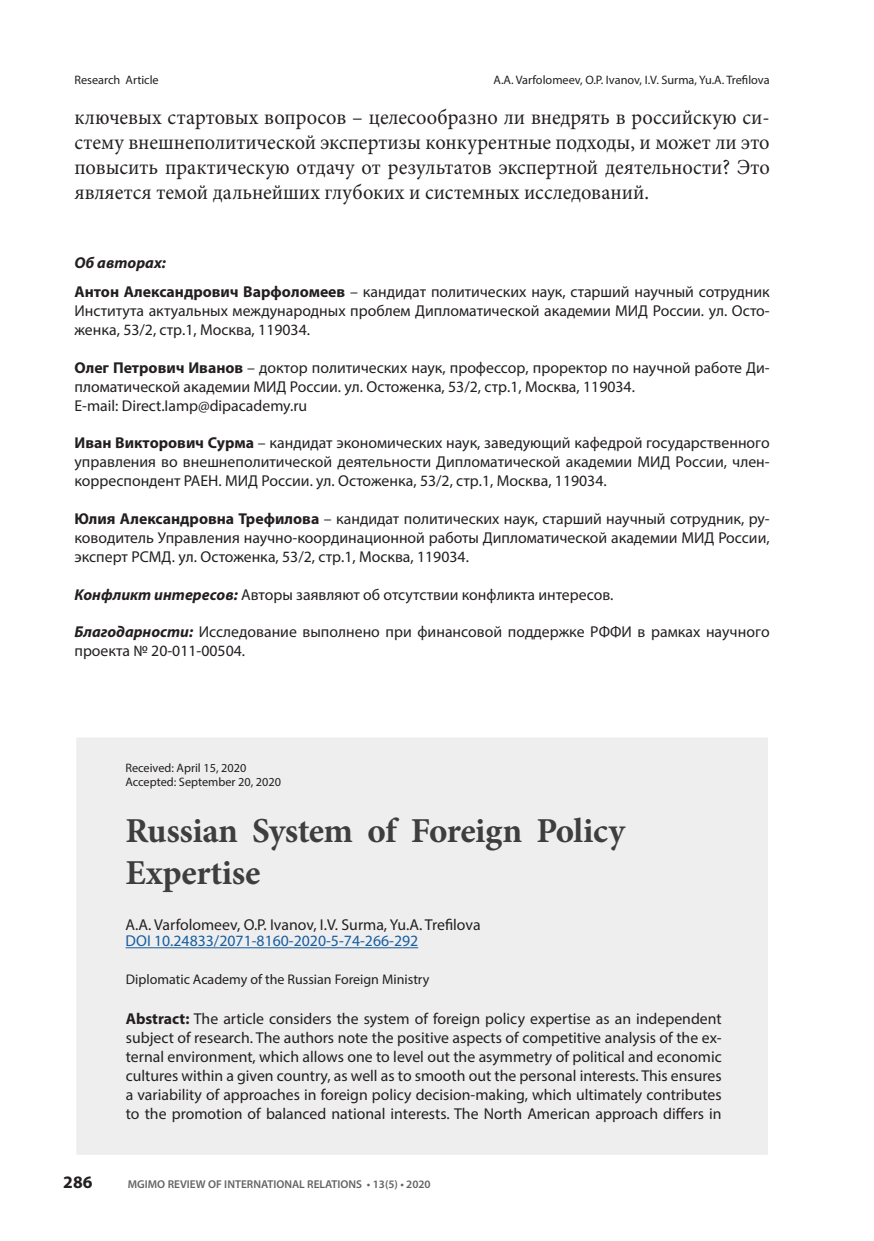
<style>
.page{position:relative;width:874px;height:1241px;background:#fff}
.page>*{position:absolute;margin:0;border:0;box-sizing:border-box;transform-origin:0 0}
.t1{font:700 35px/42px "Minion Pro";letter-spacing:-.015em;color:#3e3e3f}
.t2{font:21.53px/25px "Minion Pro";color:#231f20;text-align:justify;scale:.95 1}
.t3{font:700 17.5px "Myriad Pro";color:#231f20}
.t4{font:15.75px/18.9px "Myriad Pro";color:#231f20}
.t5{font:15.75px "Myriad Pro";color:#175d9e}
.t6{font:14px "Myriad Pro";color:#231f20}
.t7{font:12.25px "Myriad Pro";color:#231f20}
.t8{font:600 11.38px "Myriad Pro";color:#636366}
.s1{font-weight:700;font-style:italic}
.s2{font-weight:700}
</style>
<div class="page">
<div style="left:74px;top:735px;width:695px;height:421px;background:#eeeeef;border:2px solid #fff"></div>
<hr style="left:126px;top:947px;width:292px;height:1px;background:#175d9e">
<p class="t7" style="left:74px;top:72px;width:86px">Research Article</p>
<p class="t7" style="left:493px;top:72px;width:277px">A.A. Varfolomeev, O.P. Ivanov, I.V. Surma, Yu.A. Trefilova</p>
<p class="t2" style="left:74px;top:105px;width:733px">ключевых стартовых вопросов – целесообразно ли внедрять в российскую си&shy;стему внешнеполитической экспертизы конкурентные подходы, и может ли это повысить практическую отдачу от результатов экспертной деятельности? Это является темой дальнейших глубоких и системных исследований.</p>
<p class="t4" style="left:74px;top:248px;width:696px;line-height:29.4px"><span class="s1">Об авторах:<br></span><span class="s2">Антон Александрович Варфоломеев</span> – кандидат политических наук, старший научный сотрудник</p>
<p class="t4" style="left:74px;top:301px;width:696px">Института актуальных международных проблем Дипломатической академии МИД России. ул. Осто&shy;женка, 53/2, стр.1, Москва, 119034.</p>
<p class="t4" style="left:74px;top:358px;width:696px"><span class="s2">Олег Петрович Иванов</span> – доктор политических наук, профессор, проректор по научной работе Ди&shy;пломатической академии МИД России. ул. Остоженка, 53/2, стр.1, Москва, 119034.<br>E-mail: Direct.Iamp@dipacademy.ru</p>
<p class="t4" style="left:74px;top:433px;width:696px;text-align:justify"><span class="s2">Иван Викторович Сурма</span> – кандидат экономических наук, заведующий кафедрой государственного управления во внешнеполитической деятельности Дипломатической академии МИД России, член&shy;корреспондент РАЕН. МИД России. ул. Остоженка, 53/2, стр.1, Москва, 119034.</p>
<p class="t4" style="left:74px;top:509px;width:696px;text-align:justify"><span class="s2">Юлия Александровна Трефилова</span> – кандидат политических наук, старший научный сотрудник, ру&shy;ководитель Управления научно-координационной работы Дипломатической академии МИД России, эксперт РСМД. ул. Остоженка, 53/2, стр.1, Москва, 119034.</p>
<p class="t4" style="left:74px;top:584px;width:540px"><span class="s1">Конфликт интересов:</span> Авторы заявляют об отсутствии конфликта интересов.</p>
<p class="t4" style="left:74px;top:622px;width:696px"><span class="s1">Благодарности:</span> Исследование выполнено при финансовой поддержке РФФИ в рамках научного проекта № 20-011-00504.</p>
<p class="t7" style="left:125px;top:760px;width:122px">Received: April 15, 2020</p>
<p class="t7" style="left:125px;top:774px;width:157px">Accepted: September 20, 2020</p>
<p class="t1" style="left:125px;top:809px;width:501px">Russian System of Foreign Policy<br>Expertise</p>
<p class="t4" style="left:126px;top:915px;width:356px">A.A. Varfolomeev, O.P. Ivanov, I.V. Surma, Yu.A. Trefilova</p>
<p class="t5" style="left:126px;top:931px;width:294px">DOI 10.24833/2071-8160-2020-5-74-266-292</p>
<p class="t6" style="left:126px;top:970px;width:305px">Diplomatic Academy of the Russian Foreign Ministry</p>
<p class="t4" style="left:126px;top:1009px;width:597px;text-align:justify"><span class="s2">Abstract:</span> The article considers the system of foreign policy expertise as an independent subject of research. The authors note the positive aspects of competitive analysis of the ex&shy;ternal environment, which allows one to level out the asymmetry of political and economic cultures within a given country, as well as to smooth out the personal interests. This ensures a variability of approaches in foreign policy decision-making, which ultimately contributes to the promotion of balanced national interests. The North American approach differs in</p>
<p class="t3" style="left:63px;top:1170px;width:31px">286</p>
<p class="t8" style="left:128px;top:1176px;width:304px">MGIMO REVIEW OF INTERNATIONAL RELATIONS • 13(5) • 2020</p>
</div>
